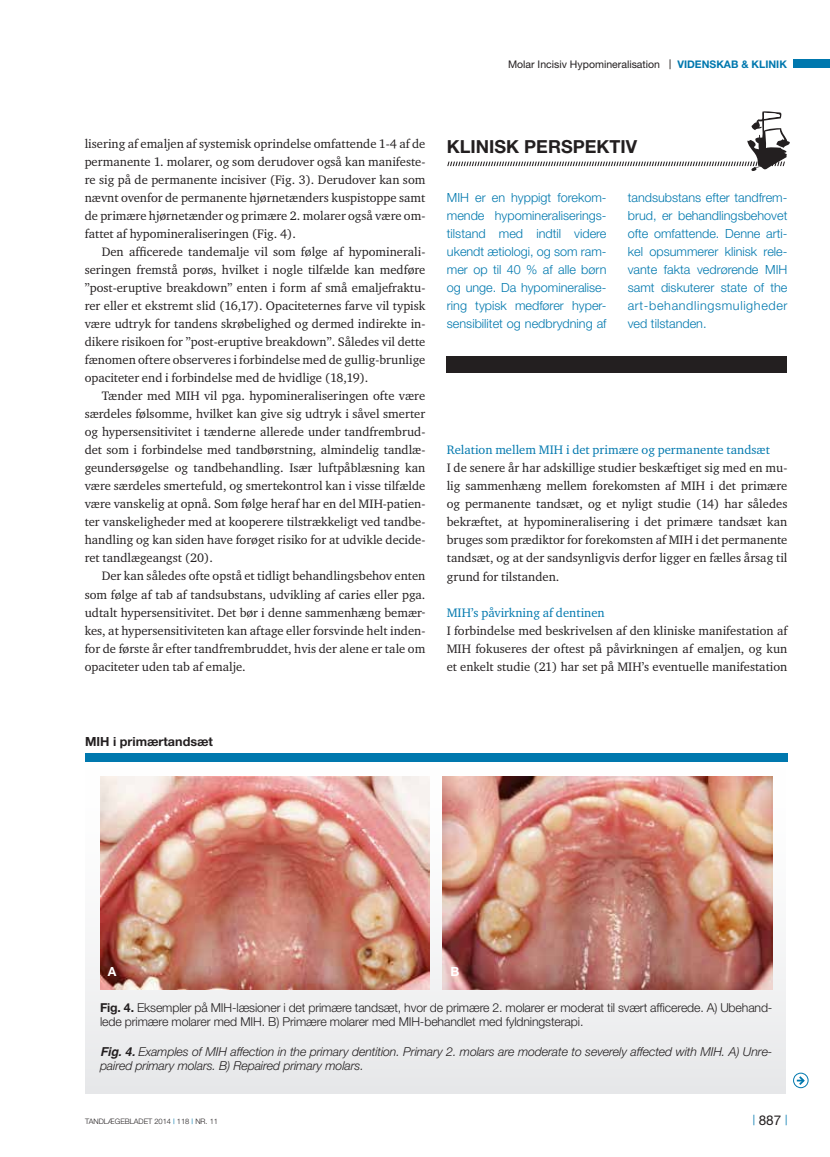
<style>
.page{position:relative;width:830px;height:1157px;background:#fff}
.page>*{position:absolute;margin:0;border:0;box-sizing:border-box;transform-origin:0 0}
.t1{font:700 18px "Helvetica Neue";color:#231f20}
.t2{font:13.5px "Helvetica Neue";color:#231f20}
.t3{font:12.6px/18px "Charter ITC";color:#231f20;text-align:justify}
.t4{font:300 12.6px/18px "Helvetica Neue";color:#0078ae;text-align:justify}
.t5{font:12.6px "Charter ITC";color:#0078ae}
.t6{font:700 12.6px "Helvetica Neue";color:#231f20}
.t7{font:700 12.6px "Helvetica Neue";color:#fff}
.t8{font:300 12.3px/14.7px "Helvetica Neue";letter-spacing:-.01em;color:#231f20}
.t9{font:italic 300 12.3px/14.7px "Helvetica Neue";letter-spacing:-.01em;color:#231f20}
.t10{font:10.5px "Helvetica Neue";color:#231f20}
.t11{font:10.5px "Helvetica Neue LT Std";color:#0078ae}
.t12{font:300 7.5px "Helvetica Neue";color:#231f20}
.s1{font-family:"Arial"}
.s2{font-weight:700;color:#0078ae}
.s3{font-weight:700}
.s4{font-family:"Helvetica";font-weight:700}
.s5{font-weight:400;color:#0078ae}
</style>
<div class="page">
<div style="left:793px;top:60px;width:36px;height:8px;background:#0078ae"></div>
<div style="left:793px;top:1073px;width:14px;height:14px;border:1px solid #0078ae;border-radius:50%"></div>
<svg style="left:796px;top:1074px;width:9px;height:12px"></svg>
<div style="left:446px;top:356px;width:340px;height:17px;background:#231f20"></div>
<div style="left:85px;top:762px;width:700px;height:332px;background:linear-gradient(to bottom,#fffffe,#e8e7e9)"></div>
<div style="left:85px;top:753px;width:702px;height:9px;background:#0078ae"></div>
<img style="left:100px;top:776px;width:329px;height:213px">
<img style="left:442px;top:776px;width:330px;height:213px">
<svg style="left:447px;top:111px;width:342px;height:60px"></svg>
<p class="t10" style="left:508px;top:58px;width:280px">Molar Incisiv Hypomineralisation <span class="s1">|</span> <span class="s2">VIDENSKAB &amp; KLINIK</span></p>
<p class="t3" style="left:85px;top:135px;width:342px">lisering af emaljen af systemisk oprindelse omfattende 1-4 af de permanente 1. molarer, og som derudover også kan manifeste&shy;re sig på de permanente incisiver (Fig. 3). Derudover kan som nævnt ovenfor de permanente hjørnetænders kuspistoppe samt de primære hjørnetænder og primære 2. molarer også være om&shy;fattet af hypomineraliseringen (Fig. 4).</p>
<p class="t3" style="left:85px;top:243px;width:342px;text-indent:17px">Den afficerede tandemalje vil som følge af hypominerali&shy;seringen fremstå porøs, hvilket i nogle tilfælde kan medføre ”post-eruptive breakdown” enten i form af små emaljefraktu&shy;rer eller et ekstremt slid (16,17). Opaciteternes farve vil typisk være udtryk for tandens skrøbelighed og dermed indirekte in&shy;dikere risikoen for ”post-eruptive breakdown”. Således vil dette fænomen oftere observeres i forbindelse med de gullig-brunlige opaciteter end i forbindelse med de hvidlige (18,19).</p>
<p class="t3" style="left:85px;top:387px;width:342px;text-indent:17px">Tænder med MIH vil pga. hypomineraliseringen ofte være særdeles følsomme, hvilket kan give sig udtryk i såvel smerter og hypersensitivitet i tænderne allerede under tandfrembrud&shy;det som i forbindelse med tandbørstning, almindelig tandlæ&shy;geundersøgelse og tandbehandling. Især luftpåblæsning kan være særdeles smertefuld, og smertekontrol kan i visse tilfælde være vanskelig at opnå. Som følge heraf har en del MIH-patien&shy;ter vanskeligheder med at kooperere tilstrækkeligt ved tandbe&shy;handling og kan siden have forøget risiko for at udvikle decide&shy;ret tandlægeangst (20).</p>
<p class="t3" style="left:85px;top:567px;width:342px;text-indent:17px">Der kan således ofte opstå et tidligt behandlingsbehov enten som følge af tab af tandsubstans, udvikling af caries eller pga. udtalt hypersensitivitet. Det bør i denne sammenhæng bemær&shy;kes, at hypersensitiviteten kan aftage eller forsvinde helt inden&shy;for de første år efter tandfrembruddet, hvis der alene er tale om opaciteter uden tab af emalje.</p>
<h1 class="t1" style="left:446px;top:135px;width:191px">KLINISK PERSPEKTIV</h1>
<p class="t4" style="left:446px;top:188px;width:161px">MIH er en hyppigt forekom&shy;mende hypomineraliserings&shy;tilstand med indtil videre ukendt ætiologi, og som ram&shy;mer op til 40 % af alle børn og unge. Da hypomineralise&shy;ring typisk medfører hyper&shy;sensibilitet og nedbrydning af</p>
<p class="t4" style="left:627px;top:188px;width:161px">tandsubstans efter tandfrem&shy;brud, er behandlingsbehovet ofte omfattende. Denne arti&shy;kel opsummerer klinisk rele&shy;vante fakta vedrørende MIH samt diskuterer state of the art-behandlingsmuligheder ved tilstanden.</p>
<p class="t5" style="left:446px;top:442px;width:324px">Relation mellem MIH i det primære og permanente tandsæt</p>
<p class="t3" style="left:446px;top:459px;width:342px">I de senere år har adskillige studier beskæftiget sig med en mu&shy;lig sammenhæng mellem forekomsten af MIH i det primære og permanente tandsæt, og et nyligt studie (14) har således bekræftet, at hypomineralisering i det primære tandsæt kan bruges som prædiktor for forekomsten af MIH i det permanente tandsæt, og at der sandsynligvis derfor ligger en fælles årsag til grund for tilstanden.</p>
<p class="t5" style="left:446px;top:604px;width:159px">MIH’s påvirkning af dentinen</p>
<p class="t3" style="left:446px;top:621px;width:342px">I forbindelse med beskrivelsen af den kliniske manifestation af MIH fokuseres der oftest på påvirkningen af emaljen, og kun et enkelt studie (21) har set på MIH’s eventuelle manifestation</p>
<p class="t6" style="left:85px;top:733px;width:129px">MIH I PRIMÆRTANDSÆT</p>
<p class="t7" style="left:108px;top:964px;width:10px">A</p>
<p class="t7" style="left:450px;top:964px;width:9px">B</p>
<p class="t8" style="left:100px;top:999px;width:673px"><span class="s3">FIG. 4.</span> Eksempler på MIH-læsioner i det primære tandsæt, hvor de primære 2. molarer er moderat til svært afficerede. A) Ubehand&shy;lede primære molarer med MIH. B) Primære molarer med MIH-behandlet med fyldningsterapi.</p>
<p class="t9" style="left:100px;top:1043px;width:673px"><span class="s4">Fig. 4.</span> Examples of MIH affection in the primary dentition. Primary 2. molars are moderate to severely affected with MIH. A) Unre&shy;paired primary molars. B) Repaired primary molars.</p>
<p class="t12" style="left:85px;top:1116px;width:134px">tandlægebladet 2014 <span class="s5">|</span> 118 <span class="s5">|</span> nr. 11</p>
<p class="t11" style="left:784px;top:1112px;width:4px">|</p>
<p class="t2" style="left:752px;top:1112px;width:30px"><sup>|</sup> 887</p>
</div>
